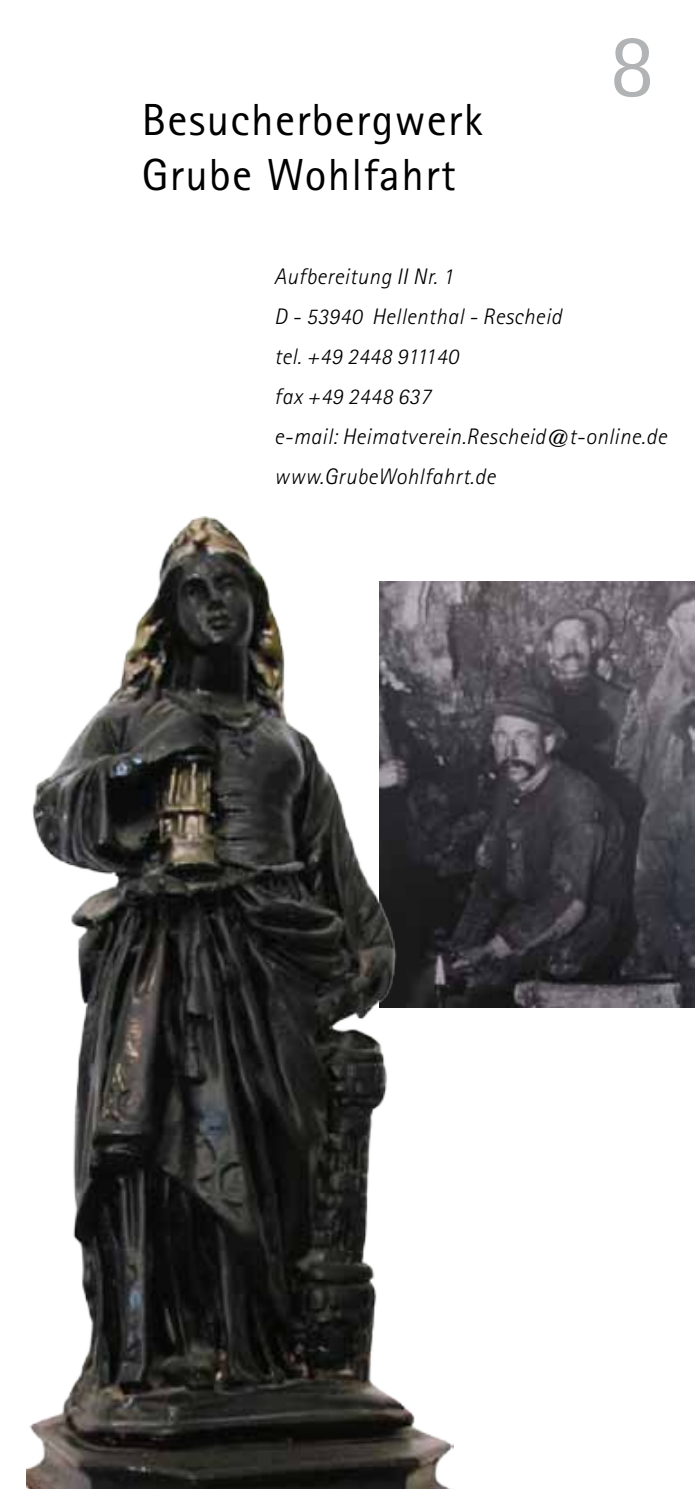
<style>
.page{position:relative;width:695px;height:1489px;background:#fff}
.page>*{position:absolute;margin:0;border:0;box-sizing:border-box;transform-origin:0 0}
.t1{font:90px "Rotis Sans Serif";color:#b1b3b4}
.t2{font:45px/55px "Rotis Sans Serif";letter-spacing:.03em;color:#000}
.t3{font:italic 300 22.5px/40px "Rotis Sans Serif";letter-spacing:.02em;color:#000}
</style>
<div class="page">
<img style="left:453px;top:582px;width:241px;height:425px">
<img style="left:26px;top:516px;width:427px;height:972px">
<h2 class="t2" style="left:142px;top:92px;width:342px">Besucherbergwerk<br>Grube Wohlfahrt</h2>
<h1 class="t1" style="left:609px;top:13px;width:47px">8</h1>
<p class="t3" style="left:274px;top:256px;width:394px">Aufbereitung II Nr. 1<br>D - 53940 Hellenthal - Rescheid<br>tel. +49 2448 911140<br>fax +49 2448 637<br>e-mail: Heimatverein.Rescheid@t-online.de www.GrubeWohlfahrt.de</p>
</div>
